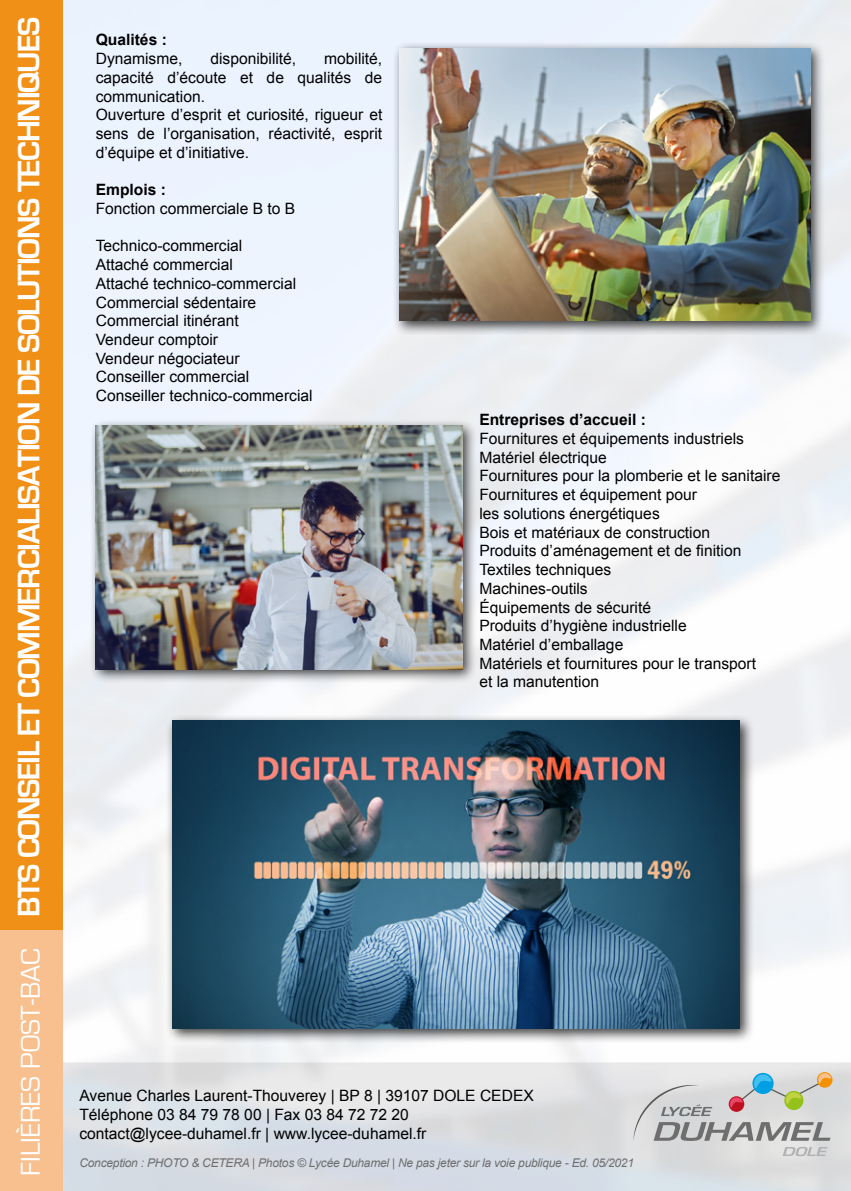
<style>
.page{position:relative;width:851px;height:1191px;background:#fff}
.page>*{position:absolute;margin:0;border:0;box-sizing:border-box;transform-origin:0 0}
.t1{font:700 32px "Eurostile";letter-spacing:-.04em;color:#fff}
.t2{font:15.6px/18.8px "Arial";color:#000}
.t3{font:700 15.6px "Arial";color:#000}
.t4{font:italic 12px "Arial";letter-spacing:-.02em;color:#6e6e6e}
.s1{font-weight:400;font-size:28px}
</style>
<div class="page">
<img style="left:62px;top:0;width:788px;height:1191px">
<div style="left:0;top:0;width:62px;height:930px;background:#f19017"></div>
<div style="left:0;top:930px;width:62px;height:261px;background:#f8bf8f"></div>
<svg style="left:782px;top:1147px;width:45px;height:9px"></svg>
<svg style="left:633px;top:1072px;width:199px;height:68px;background:#c6c7c5"></svg>
<div style="left:393px;top:41px;width:432px;height:294px;background:#000;opacity:.75"></div>
<img style="left:399px;top:48px;width:410px;height:273px">
<div style="left:89px;top:419px;width:388px;height:265px;background:#000;opacity:.75"></div>
<img style="left:96px;top:426px;width:366px;height:243px">
<div style="left:166px;top:714px;width:588px;height:329px;background:#000;opacity:.75"></div>
<img style="left:172px;top:721px;width:567px;height:307px">
<h1 class="t1" style="left:11px;top:1175px;width:1158px;rotate:-90deg"><span class="s1">FILIÈRES POST-BAC</span> BTS Conseil et Commercialisation de Solutions Techniques</h1>
<p class="t3" style="left:96px;top:29px;width:73px">Qualités :</p>
<p class="t2" style="left:96px;top:49px;width:88px">Dynamisme,</p>
<p class="t2" style="left:210px;top:49px;width:87px">disponibilité,</p>
<p class="t2" style="left:96px;top:49px;width:288px;text-indent:228px">mobilité, capacité d’écoute et de qualités de communication.<br>Ouverture d’esprit et curiosité, rigueur et sens de l’organisation, réactivité, esprit d’équipe et d’initiative.</p>
<p class="t3" style="left:96px;top:179px;width:72px">Emplois :</p>
<p class="t2" style="left:96px;top:199px;width:201px">Fonction commerciale B to B</p>
<p class="t2" style="left:96px;top:237px;width:218px">Technico-commercial<br>Attaché commercial<br>Attaché technico-commercial<br>Commercial sédentaire<br>Commercial itinérant<br>Vendeur comptoir<br>Vendeur négociateur<br>Conseiller commercial<br>Conseiller technico-commercial</p>
<p class="t3" style="left:479px;top:409px;width:168px">Entreprises d’accueil :</p>
<p class="t2" style="left:479px;top:429px;width:302px">Fournitures et équipements industriels<br>Matériel électrique<br>Fournitures pour la plomberie et le sanitaire<br>Fournitures et équipement pour<br>les solutions énergétiques<br>Bois et matériaux de construction<br>Produits d’aménagement et de finition<br>Textiles techniques<br>Machines-outils<br>Équipements de sécurité<br>Produits d’hygiène industrielle<br>Matériel d’emballage<br>Matériels et fournitures pour le transport<br>et la manutention</p>
<p class="t2" style="left:79px;top:1086px;width:456px">Avenue Charles Laurent-Thouverey | BP 8 | 39107 DOLE CEDEX<br>Téléphone 03 84 79 78 00 | Fax 03 84 72 72 20 contact@lycee-duhamel.fr | www.lycee-duhamel.fr</p>
<p class="t4" style="left:79px;top:1155px;width:556px">Conception : PHOTO &amp; CETERA | Photos © Lycée Duhamel | Ne pas jeter sur la voie publique - Ed. 05/2021</p>
</div>
